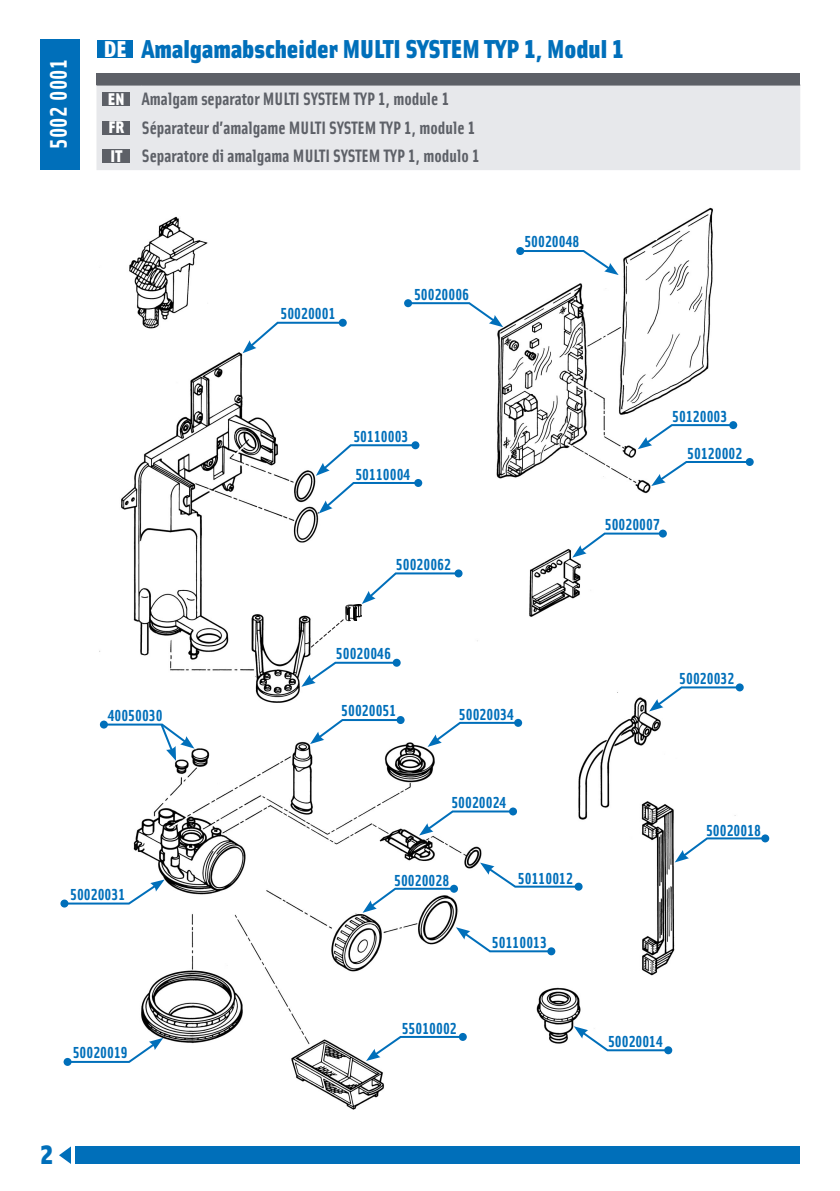
<style>
.page{position:relative;width:840px;height:1191px;background:#fff}
.page>*{position:absolute;margin:0;border:0;box-sizing:border-box;transform-origin:0 0}
.t1{font:26.8px "Solex Black Lining";color:#006fba}
.t2{font:26px "Solex Black Lining";color:#006fba}
.t3{font:24px "Solex Bold Lining";letter-spacing:.02em;color:#fff}
.t4{font:18px/28.4px "Solex Bold Lining";color:#5d6067}
.t5{font:16px "Solex Bold Lining";color:#006fba}
.s1{font-size:23px;color:#fff}
.s2{font-family:"Solex Black Lining";font-size:17px;color:#fff}
</style>
<div class="page">
<img style="left:66px;top:207px;width:703px;height:903px">
<div style="left:92px;top:222px;width:25px;height:22px;background:#fff"></div>
<div style="left:82px;top:349px;width:25px;height:22px;background:#fff"></div>
<div style="left:414px;top:479px;width:8px;height:8px;background:#006fba;border-radius:50%"></div>
<svg style="left:315px;top:443px;width:105px;height:70px"></svg>
<svg style="left:454px;top:569px;width:8px;height:8px"></svg>
<svg style="left:310px;top:571px;width:150px;height:77px"></svg>
<div style="left:392px;top:659px;width:8px;height:8px;background:#006fba;border-radius:50%"></div>
<svg style="left:301px;top:661px;width:97px;height:26px"></svg>
<svg style="left:658px;top:529px;width:8px;height:8px"></svg>
<svg style="left:572px;top:531px;width:92px;height:26px"></svg>
<div style="left:745px;top:458px;width:8px;height:8px;background:#006fba;border-radius:50%"></div>
<svg style="left:651px;top:460px;width:100px;height:26px"></svg>
<svg style="left:728px;top:421px;width:8px;height:8px"></svg>
<svg style="left:637px;top:423px;width:97px;height:26px"></svg>
<svg style="left:516px;top:247px;width:8px;height:8px"></svg>
<svg style="left:518px;top:249px;width:100px;height:26px"></svg>
<svg style="left:404px;top:299px;width:8px;height:8px"></svg>
<svg style="left:406px;top:301px;width:97px;height:26px"></svg>
<svg style="left:735px;top:683px;width:8px;height:8px"></svg>
<svg style="left:648px;top:685px;width:93px;height:26px"></svg>
<svg style="left:760px;top:834px;width:8px;height:8px"></svg>
<svg style="left:674px;top:836px;width:92px;height:26px"></svg>
<div style="left:396px;top:716px;width:8px;height:8px;background:#006fba;border-radius:50%"></div>
<svg style="left:310px;top:718px;width:92px;height:26px"></svg>
<svg style="left:514px;top:719px;width:8px;height:8px"></svg>
<svg style="left:427px;top:721px;width:93px;height:26px"></svg>
<svg style="left:508px;top:807px;width:8px;height:8px"></svg>
<svg style="left:419px;top:809px;width:95px;height:26px"></svg>
<div style="left:458px;top:1033px;width:8px;height:8px;background:#006fba;border-radius:50%"></div>
<svg style="left:366px;top:1035px;width:98px;height:26px"></svg>
<svg style="left:450px;top:884px;width:8px;height:8px"></svg>
<svg style="left:362px;top:886px;width:94px;height:26px"></svg>
<svg style="left:664px;top:1046px;width:8px;height:8px"></svg>
<svg style="left:573px;top:1026px;width:97px;height:26px"></svg>
<div style="left:338px;top:319px;width:8px;height:8px;background:#006fba;border-radius:50%"></div>
<svg style="left:242px;top:321px;width:102px;height:32px"></svg>
<svg style="left:547px;top:947px;width:8px;height:8px"></svg>
<svg style="left:455px;top:927px;width:98px;height:26px"></svg>
<svg style="left:574px;top:882px;width:8px;height:8px"></svg>
<svg style="left:480px;top:862px;width:100px;height:26px"></svg>
<svg style="left:63px;top:1058px;width:8px;height:8px"></svg>
<svg style="left:65px;top:1037px;width:98px;height:27px"></svg>
<svg style="left:60px;top:899px;width:8px;height:8px"></svg>
<svg style="left:62px;top:879px;width:102px;height:26px"></svg>
<svg style="left:100px;top:720px;width:8px;height:8px"></svg>
<svg style="left:102px;top:721px;width:92px;height:40px"></svg>
<div style="left:75px;top:1146px;width:724px;height:18px;background:#006fba"></div>
<svg style="left:59px;top:1146px;width:12px;height:18px"></svg>
<div style="left:40px;top:40px;width:39px;height:130px;background:#006fba"></div>
<div style="left:96px;top:74px;width:703px;height:11px;background:#5d6067"></div>
<div style="left:96px;top:86px;width:703px;height:84px;background:#e7e8eb"></div>
<hr style="left:96px;top:85px;width:46px;height:1px;background:#5d6067">
<hr style="left:142px;top:85px;width:657px;height:1px;background:#5d6067">
<div style="left:97px;top:40px;width:36px;height:18px;background:#006fba"></div>
<div style="left:103px;top:92px;width:27px;height:14px;background:#5d6067"></div>
<div style="left:103px;top:121px;width:27px;height:13px;background:#5d6067"></div>
<div style="left:103px;top:149px;width:27px;height:14px;background:#5d6067"></div>
<h3 class="t3" style="left:43px;top:149px;width:92px;rotate:-90deg">5002 0001</h3>
<h2 class="t2" style="left:104px;top:30px;width:521px"><span class="s1">DE</span> Amalgamabscheider MULTI SYSTEM TYP 1, Modul 1</h2>
<p class="t4" style="left:108px;top:84px;width:373px"><span class="s2">EN</span> Amalgam separator MULTI SYSTEM TYP 1, module 1<br><span class="s2">FR</span> Séparateur d’amalgame MULTI SYSTEM TYP 1, module 1<br><span class="s2">IT</span> Separatore di amalgama MULTI SYSTEM TYP 1, modulo 1</p>
<p class="t5" style="left:280px;top:303px;width:57px">50020001</p>
<p class="t5" style="left:414px;top:284px;width:57px">50020006</p>
<p class="t5" style="left:524px;top:230px;width:57px">50020048</p>
<p class="t5" style="left:108px;top:705px;width:57px">40050030</p>
<p class="t5" style="left:70px;top:884px;width:57px">50020031</p>
<p class="t5" style="left:73px;top:1042px;width:57px">50020019</p>
<h1 class="t1" style="left:40px;top:1135px;width:14px">2</h1>
<p class="t5" style="left:353px;top:425px;width:57px">50110003</p>
<p class="t5" style="left:355px;top:463px;width:57px">50110004</p>
<p class="t5" style="left:396px;top:554px;width:57px">50020062</p>
<p class="t5" style="left:336px;top:643px;width:57px">50020046</p>
<p class="t5" style="left:341px;top:700px;width:57px">50020051</p>
<p class="t5" style="left:458px;top:703px;width:57px">50020034</p>
<p class="t5" style="left:451px;top:792px;width:57px">50020024</p>
<p class="t5" style="left:394px;top:870px;width:57px">50020028</p>
<p class="t5" style="left:517px;top:867px;width:57px">50110012</p>
<p class="t5" style="left:401px;top:1017px;width:57px">55010002</p>
<p class="t5" style="left:491px;top:932px;width:57px">50110013</p>
<p class="t5" style="left:672px;top:405px;width:57px">50120003</p>
<p class="t5" style="left:686px;top:442px;width:57px">50120002</p>
<p class="t5" style="left:604px;top:513px;width:57px">50020007</p>
<p class="t5" style="left:679px;top:668px;width:57px">50020032</p>
<p class="t5" style="left:705px;top:819px;width:57px">50020018</p>
<p class="t5" style="left:607px;top:1031px;width:57px">50020014</p>
</div>
